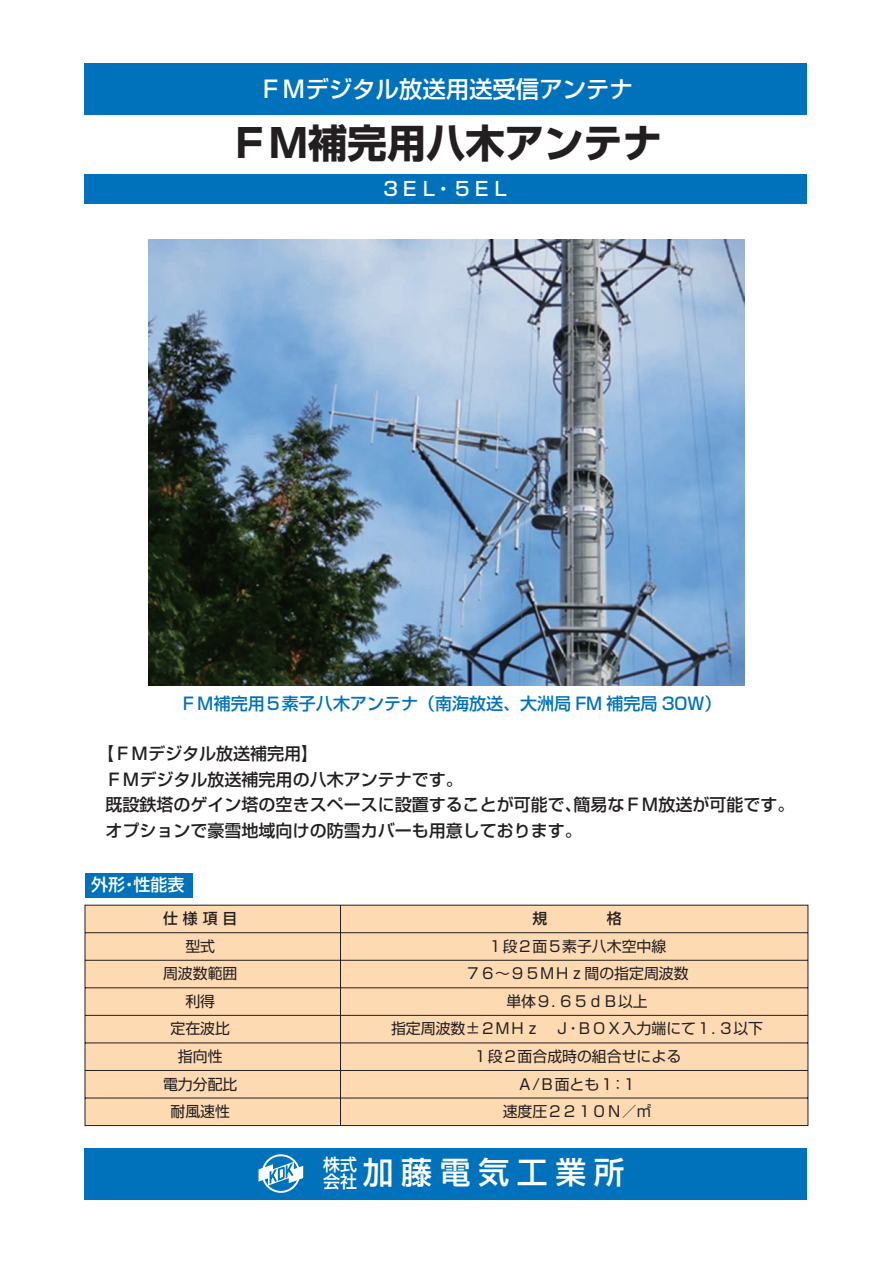
<style>
.page{position:relative;width:893px;height:1263px;background:#fff}
.page>*{position:absolute;margin:0;border:0;box-sizing:border-box;transform-origin:0 0}
.t1{font:39.3px "Shin Go Pro Bold 90 msp RKSJ H";color:#231f20}
.t2{font:30.9px "Shin Go Pro Medium 90 msp RKSJ H";letter-spacing:.25em;color:#fff}
.t3{font:23.4px "Shin Go Pro Medium 90 msp RKSJ H";color:#fff}
.t4{font:19.2px "Shin Go Pro Medium 90 msp RKSJ H";color:#fff}
.t5{font:16.95px/25.5px "Shin Go Pro Medium 90 msp RKSJ H";color:#231f20}
.t6{font:16.95px "Shin Go Pro Medium 90 msp RKSJ H";color:#0072bc}
.t7{font:16.95px "Shin Go Pro Medium 90 msp RKSJ H";color:#fff}
.t8{font:14.85px "Shin Go Pro Regular 90 msp RKSJ H";color:#231f20}
.t9{font:14.85px "Shin Go Pro Medium 90 msp RKSJ H";color:#231f20}
</style>
<div class="page">
<div style="left:84px;top:64px;width:723px;height:51px;background:#0072bc"></div>
<div style="left:84px;top:1148px;width:723px;height:51px;background:#0072bc"></div>
<div style="left:84px;top:174px;width:723px;height:29px;background:#0072bc"></div>
<svg style="left:258px;top:1154px;width:45px;height:39px"></svg>
<img style="left:149px;top:239px;width:595px;height:446px">
<svg style="left:84px;top:904px;width:725px;height:222px"></svg>
<div style="left:85px;top:873px;width:107px;height:24px;background:#0072bc"></div>
<h3 class="t3" style="left:259px;top:81px;width:376px">ＦＭデジタル放送用送受信アンテナ</h3>
<h1 class="t1" style="left:229px;top:129px;width:434px">ＦＭ補完用八木アンテナ</h1>
<p class="t4" style="left:381px;top:182px;width:131px">３ＥＬ・５ＥＬ</p>
<p class="t6" style="left:180px;top:698px;width:543px">ＦＭ補完用５素子八木アンテナ（南海放送、大洲局 FM 補完局 30W）</p>
<p class="t5" style="left:106px;top:744px;width:690px;text-indent:-9px">【ＦＭデジタル放送補完用】<br>ＦＭデジタル放送補完用の八木アンテナです。<br>既設鉄塔のゲイン塔の空きスペースに設置することが可能で、簡易なＦＭ放送が可能です。オプションで豪雪地域向けの防雪カバーも用意しております。</p>
<p class="t7" style="left:91px;top:879px;width:95px">外形・性能表</p>
<p class="t9" style="left:163px;top:913px;width:76px">仕 様 項 目</p>
<p class="t8" style="left:185px;top:940px;width:31px">型式</p>
<p class="t8" style="left:488px;top:940px;width:180px">１段２面５素子八木空中線</p>
<p class="t8" style="left:163px;top:968px;width:76px">周波数範囲</p>
<p class="t8" style="left:465px;top:968px;width:225px">７６～９５ＭＨｚ間の指定周波数</p>
<p class="t8" style="left:185px;top:996px;width:31px">利得</p>
<p class="t8" style="left:506px;top:996px;width:143px">単体９．６５ｄＢ以上</p>
<p class="t8" style="left:170px;top:1023px;width:61px">定在波比</p>
<p class="t8" style="left:391px;top:1023px;width:374px">指定周波数±２ＭＨｚ　Ｊ・ＢＯＸ入力端にて１．３以下</p>
<p class="t8" style="left:178px;top:1051px;width:46px">指向性</p>
<p class="t8" style="left:473px;top:1051px;width:210px">１段２面合成時の組合せによる</p>
<p class="t8" style="left:163px;top:1079px;width:76px">電力分配比</p>
<p class="t8" style="left:517px;top:1079px;width:121px">Ａ/Ｂ面とも１：１</p>
<p class="t8" style="left:170px;top:1106px;width:61px">耐風速性</p>
<p class="t8" style="left:503px;top:1106px;width:150px">速度圧２２１０Ｎ／㎡</p>
<p class="t7" style="left:323px;top:1158px;width:36px">株式</p>
<h2 class="t2" style="left:323px;top:1161px;width:303px"><sub>会社</sub>加藤電気工業所</h2>
</div>
